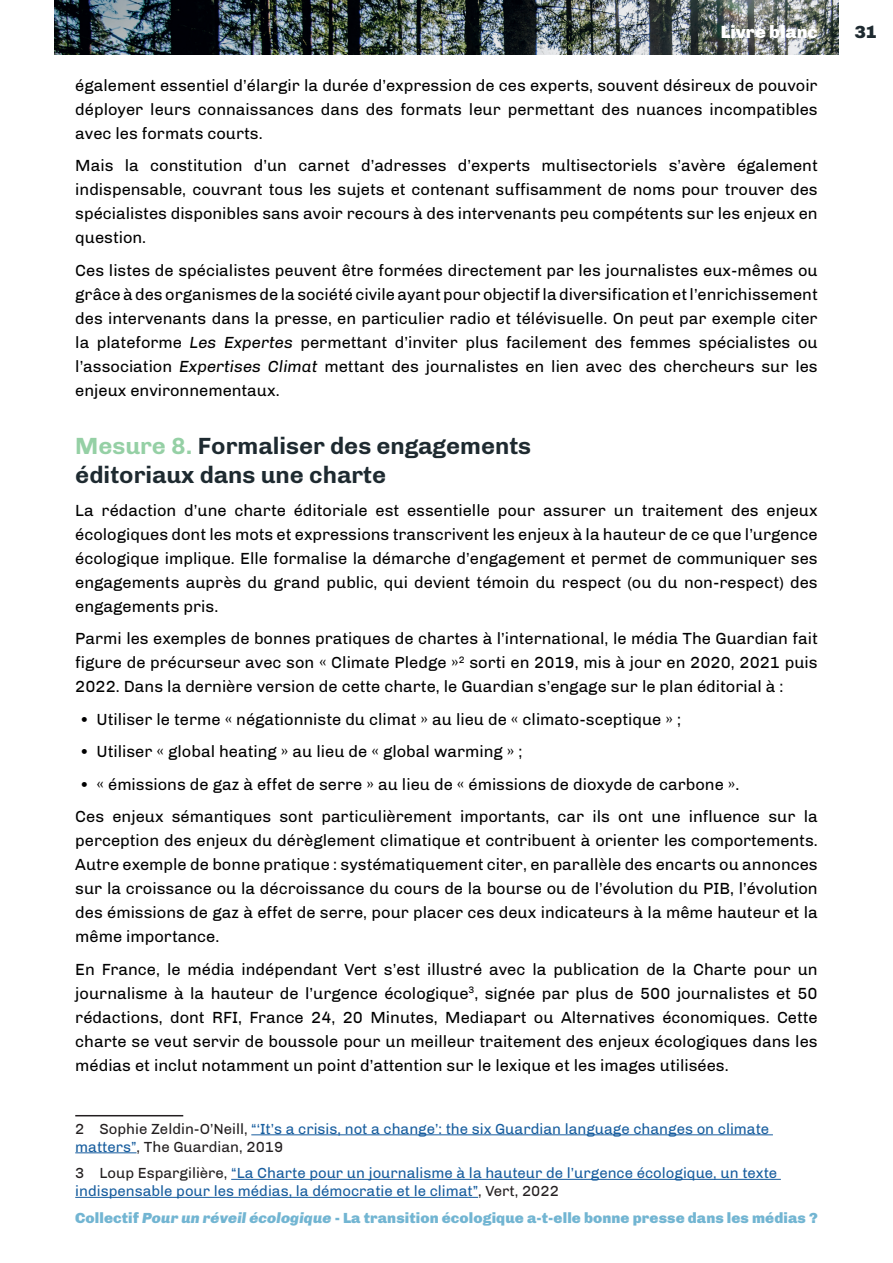
<style>
.page{position:relative;width:893px;height:1263px;background:#fff}
.page>*{position:absolute;margin:0;border:0;box-sizing:border-box;transform-origin:0 0}
.t1{font:700 24px/28.8px "Chivo";color:#1e2a30}
.t2{font:900 18px "Chivo";color:#fff}
.t3{font:900 18px "Chivo";color:#1e2a30}
.t4{font:16.5px/24px "Chivo";color:#000001;text-align:justify}
.t5{font:15px/18px "Chivo";color:#175d9e}
.t6{font:900 15px "Chivo";letter-spacing:.005em;color:#72b5d2}
.s1{font-style:italic}
.s2{color:#95d0a5}
.s3{color:#231f20}
</style>
<div class="page">
<img style="left:54px;top:0;width:785px;height:54px">
<hr style="left:75px;top:1115px;width:108px;height:1px;background:#231f20">
<hr style="left:251px;top:1134px;width:522px;height:1px;background:#175d9e">
<hr style="left:75px;top:1152px;width:62px;height:1px;background:#175d9e">
<hr style="left:231px;top:1179px;width:550px;height:1px;background:#175d9e">
<hr style="left:75px;top:1197px;width:403px;height:1px;background:#175d9e">
<p class="t2" style="left:721px;top:21px;width:99px">Livre blanc</p>
<p class="t3" style="left:855px;top:21px;width:24px">31</p>
<p class="t4" style="left:75px;top:73px;width:744px">également essentiel d’élargir la durée d’expression de ces experts, souvent désireux de pouvoir déployer leurs connaissances dans des formats leur permettant des nuances incompatibles avec les formats courts.</p>
<p class="t4" style="left:75px;top:154px;width:744px">Mais la constitution d’un carnet d’adresses d’experts multisectoriels s’avère également indispensable, couvrant tous les sujets et contenant suffisamment de noms pour trouver des spécialistes disponibles sans avoir recours à des intervenants peu compétents sur les enjeux en question.</p>
<p class="t4" style="left:75px;top:258px;width:744px">Ces listes de spécialistes peuvent être formées directement par les journalistes eux-mêmes ou grâce à des organismes de la société civile ayant pour objectif la diversification et l’enrichissement des intervenants dans la presse, en particulier radio et télévisuelle. On peut par exemple citer la plateforme <span class="s1">Les Expertes</span> permettant d’inviter plus facilement des femmes spécialistes ou l’association <span class="s1">Expertises Climat</span> mettant des journalistes en lien avec des chercheurs sur les enjeux environnementaux.</p>
<h1 class="t1" style="left:75px;top:432px;width:457px"><span class="s2">Mesure 8.</span> Formaliser des engagements éditoriaux dans une charte</h1>
<p class="t4" style="left:75px;top:498px;width:744px">La rédaction d’une charte éditoriale est essentielle pour assurer un traitement des enjeux écologiques dont les mots et expressions transcrivent les enjeux à la hauteur de ce que l’urgence écologique implique. Elle formalise la démarche d’engagement et permet de communiquer ses engagements auprès du grand public, qui devient témoin du respect (ou du non-respect) des engagements pris.</p>
<p class="t4" style="left:75px;top:627px;width:744px">Parmi les exemples de bonnes pratiques de chartes à l’international, le média The Guardian fait figure de précurseur avec son « Climate Pledge »<sup>2</sup> sorti en 2019, mis à jour en 2020, 2021 puis 2022. Dans la dernière version de cette charte, le Guardian s’engage sur le plan éditorial à :</p>
<p class="t4" style="left:80px;top:707px;width:603px">• Utiliser le terme « négationniste du climat » au lieu de « climato-sceptique » ;</p>
<p class="t4" style="left:80px;top:740px;width:444px">• Utiliser « global heating » au lieu de « global warming » ;</p>
<p class="t4" style="left:75px;top:768px;width:744px;line-height:32.5px">• « émissions de gaz à effet de serre » au lieu de « émissions de dioxyde de carbone ».<br>Ces enjeux sémantiques sont particulièrement importants, car ils ont une influence sur la</p>
<p class="t4" style="left:75px;top:829px;width:744px">perception des enjeux du dérèglement climatique et contribuent à orienter les comportements.<br>Autre exemple de bonne pratique : systématiquement citer, en parallèle des encarts ou annonces sur la croissance ou la décroissance du cours de la bourse ou de l’évolution du PIB, l’évolution des émissions de gaz à effet de serre, pour placer ces deux indicateurs à la même hauteur et la même importance.</p>
<p class="t4" style="left:75px;top:957px;width:744px">En France, le média indépendant Vert s’est illustré avec la publication de la Charte pour un journalisme à la hauteur de l’urgence écologique<sup>3</sup>, signée par plus de 500 journalistes et 50 rédactions, dont RFI, France 24, 20 Minutes, Mediapart ou Alternatives économiques. Cette charte se veut servir de boussole pour un meilleur traitement des enjeux écologiques dans les médias et inclut notamment un point d’attention sur le lexique et les images utilisées.</p>
<p class="t5" style="left:75px;top:1120px;width:695px"><span class="s3">2 Sophie Zeldin-O’Neill,</span> “‘It’s a crisis, not a change’: the six Guardian language changes on climate matters”<span class="s3">, The Guardian, 2019</span></p>
<p class="t5" style="left:75px;top:1164px;width:703px"><span class="s3">3 Loup Espargilière,</span> “La Charte pour un journalisme à la hauteur de l’urgence écologique, un texte indispensable pour les médias, la démocratie et le climat”<span class="s3">, Vert, 2022</span></p>
<p class="t6" style="left:75px;top:1209px;width:744px">Collectif <span class="s1">Pour un réveil écologique</span> - La transition écologique a-t-elle bonne presse dans les médias ?</p>
</div>
